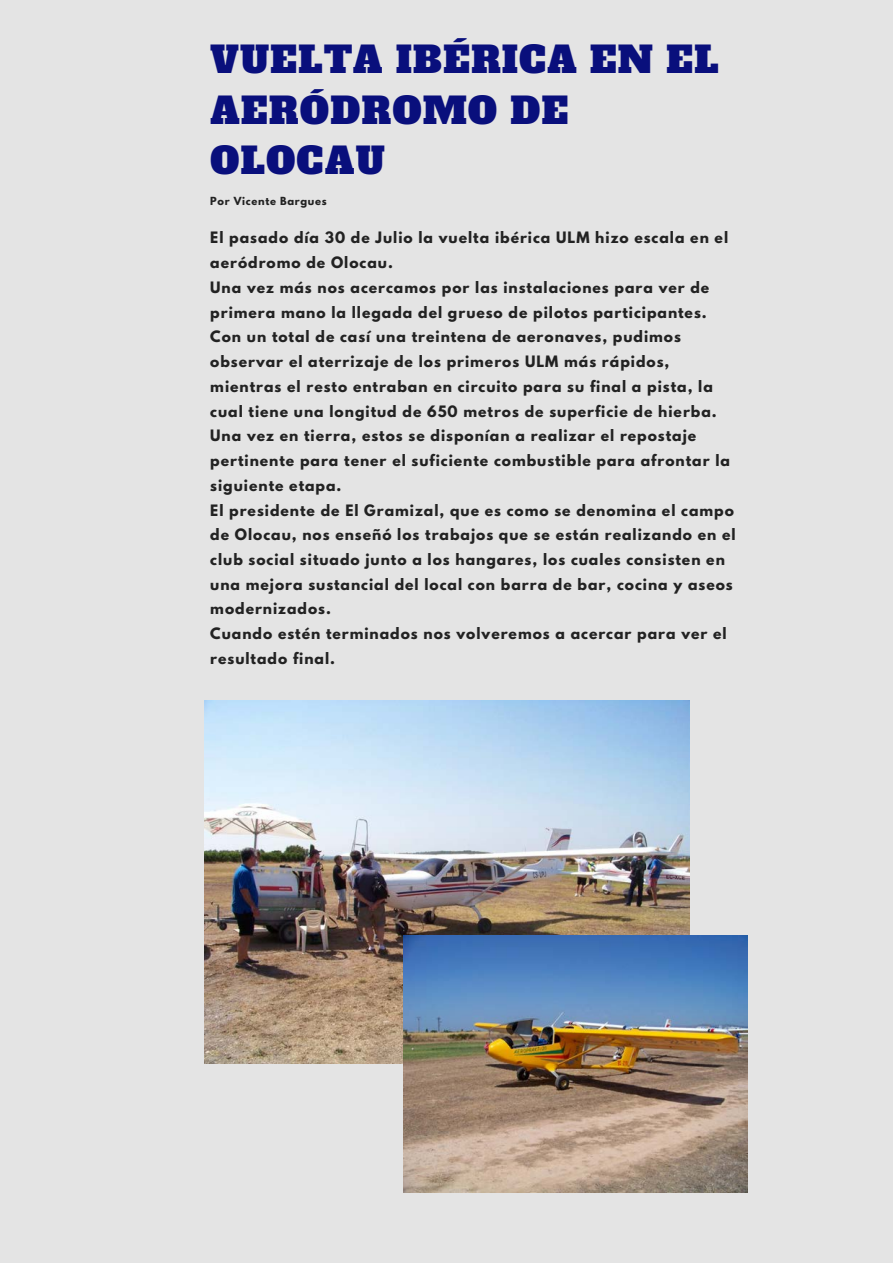
<style>
.page{position:relative;width:893px;height:1263px;background:#fff}
.page>*{position:absolute;margin:0;border:0;box-sizing:border-box;transform-origin:0 0}
.t1{font:36.6px/50.6px "Alfa Slab One";letter-spacing:.03em;color:#090f7c}
.t2{font:700 13.95px/24.8px "League Spartan";letter-spacing:.07em;color:#222}
.t3{font:700 9.9px "League Spartan";letter-spacing:.07em;color:#222}
</style>
<div class="page">
<div style="left:0;top:0;width:892px;height:1262px;background:#e4e4e4"></div>
<img style="left:205px;top:700px;width:484px;height:363px">
<img style="left:404px;top:935px;width:343px;height:258px">
<h1 class="t1" style="left:210px;top:35px;width:510px">VUELTA IBÉRICA EN EL<br>AERÓDROMO DE<br>OLOCAU</h1>
<p class="t3" style="left:210px;top:196px;width:118px">Por Vicente Bargues</p>
<p class="t2" style="left:210px;top:227px;width:527px">El pasado día 30 de Julio la vuelta ibérica ULM hizo escala en el aeródromo de Olocau.<br>Una vez más nos acercamos por las instalaciones para ver de primera mano la llegada del grueso de pilotos participantes.<br>Con un total de casí una treintena de aeronaves, pudimos observar el aterrizaje de los primeros ULM más rápidos, mientras el resto entraban en circuito para su final a pista, la cual tiene una longitud de 650 metros de superficie de hierba.<br>Una vez en tierra, estos se disponían a realizar el repostaje pertinente para tener el suficiente combustible para afrontar la siguiente etapa.<br>El presidente de El Gramizal, que es como se denomina el campo de Olocau, nos enseñó los trabajos que se están realizando en el club social situado junto a los hangares, los cuales consisten en una mejora sustancial del local con barra de bar, cocina y aseos modernizados.<br>Cuando estén terminados nos volveremos a acercar para ver el resultado final.</p>
</div>
